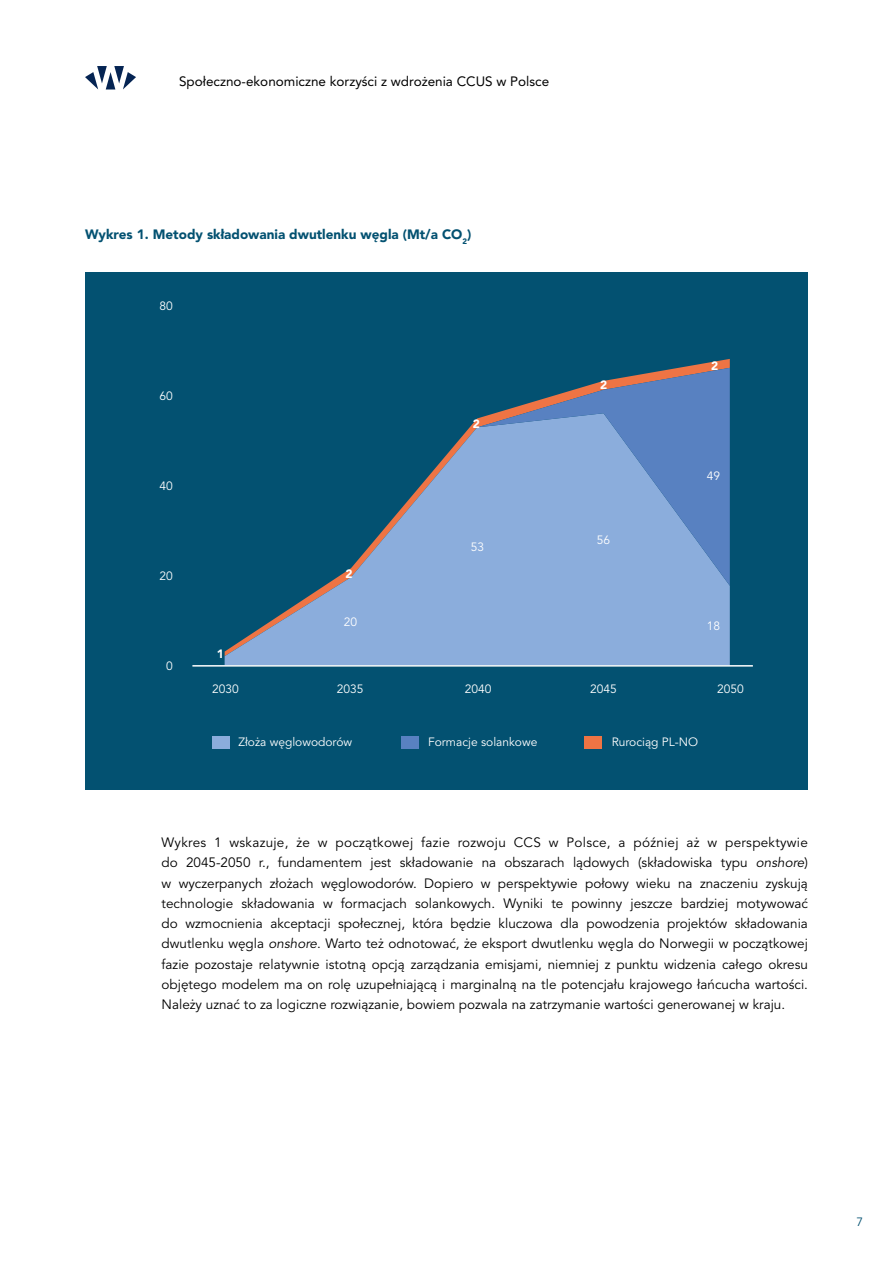
<style>
.page{position:relative;width:893px;height:1263px;background:#fff}
.page>*{position:absolute;margin:0;border:0;box-sizing:border-box;transform-origin:0 0}
.t1{font:13.5px/20.2px "Avenir LT Pro";color:#000;text-align:justify}
.t2{font:13.5px "Avenir LT Pro";color:#000}
.t3{font:900 13.5px "Avenir LT Pro";color:#035171}
.t4{font:12px "Avenir LT Pro";color:#fff}
.t5{font:900 12px "Avenir LT Pro";color:#fff}
.t6{font:12px "Avenir LT Pro";color:#035171}
.s1{font-style:italic}
</style>
<div class="page">
<svg style="left:85px;top:66px;width:51px;height:23px"></svg>
<div style="left:85px;top:273px;width:723px;height:517px;background:#035171"></div>
<div style="left:225px;top:656px;width:505px;height:9px;background:#8baddc"></div>
<svg style="left:225px;top:368px;width:505px;height:288px;fill:#8baddc"></svg>
<hr style="left:192px;top:665px;width:561px;height:2px;background:#fff">
<div style="left:212px;top:736px;width:17px;height:12px;background:#8baddc"></div>
<div style="left:402px;top:736px;width:17px;height:12px;background:#5881c1"></div>
<div style="left:584px;top:736px;width:17px;height:12px;background:#ee7444"></div>
<p class="t2" style="left:179px;top:73px;width:372px">Społeczno-ekonomiczne korzyści z wdrożenia CCUS w Polsce</p>
<p class="t3" style="left:85px;top:227px;width:388px">Wykres 1. Metody składowania dwutlenku węgla (Mt/a CO<sub>2</sub>)</p>
<p class="t4" style="left:159px;top:298px;width:15px">80</p>
<p class="t4" style="left:159px;top:388px;width:15px">60</p>
<p class="t4" style="left:159px;top:478px;width:15px">40</p>
<p class="t4" style="left:159px;top:568px;width:15px">20</p>
<p class="t4" style="left:166px;top:658px;width:8px">0</p>
<p class="t5" style="left:345px;top:567px;width:9px">2</p>
<p class="t5" style="left:473px;top:417px;width:9px">2</p>
<p class="t4" style="left:471px;top:539px;width:15px">53</p>
<p class="t5" style="left:600px;top:377px;width:9px">2</p>
<p class="t4" style="left:597px;top:533px;width:15px">56</p>
<p class="t5" style="left:711px;top:358px;width:9px">2</p>
<p class="t4" style="left:707px;top:469px;width:15px">49</p>
<p class="t5" style="left:217px;top:646px;width:9px">1</p>
<p class="t4" style="left:344px;top:615px;width:15px">20</p>
<p class="t4" style="left:707px;top:619px;width:15px">18</p>
<p class="t4" style="left:212px;top:681px;width:28px">2030</p>
<p class="t4" style="left:337px;top:681px;width:28px">2035</p>
<p class="t4" style="left:465px;top:681px;width:28px">2040</p>
<p class="t4" style="left:590px;top:681px;width:28px">2045</p>
<p class="t4" style="left:717px;top:681px;width:28px">2050</p>
<p class="t4" style="left:238px;top:735px;width:115px">Złoża węglowodorów</p>
<p class="t4" style="left:428px;top:735px;width:111px">Formacje solankowe</p>
<p class="t4" style="left:612px;top:735px;width:88px">Rurociąg PL-NO</p>
<p class="t1" style="left:162px;top:832px;width:648px">Wykres 1 wskazuje, że w początkowej fazie rozwoju CCS w Polsce, a później aż w perspektywie do 2045-2050 r., fundamentem jest składowanie na obszarach lądowych (składowiska typu <span class="s1">onshore</span>) w wyczerpanych złożach węglowodorów. Dopiero w perspektywie połowy wieku na znaczeniu zyskują technologie składowania w formacjach solankowych. Wyniki te powinny jeszcze bardziej motywować do wzmocnienia akceptacji społecznej, która będzie kluczowa dla powodzenia projektów składowania dwutlenku węgla <span class="s1">onshore</span>. Warto też odnotować, że eksport dwutlenku węgla do Norwegii w początkowej fazie pozostaje relatywnie istotną opcją zarządzania emisjami, niemniej z punktu widzenia całego okresu objętego modelem ma on rolę uzupełniającą i marginalną na tle potencjału krajowego łańcucha wartości.<br>Należy uznać to za logiczne rozwiązanie, bowiem pozwala na zatrzymanie wartości generowanej w kraju.</p>
<p class="t6" style="left:856px;top:1215px;width:8px">7</p>
</div>
